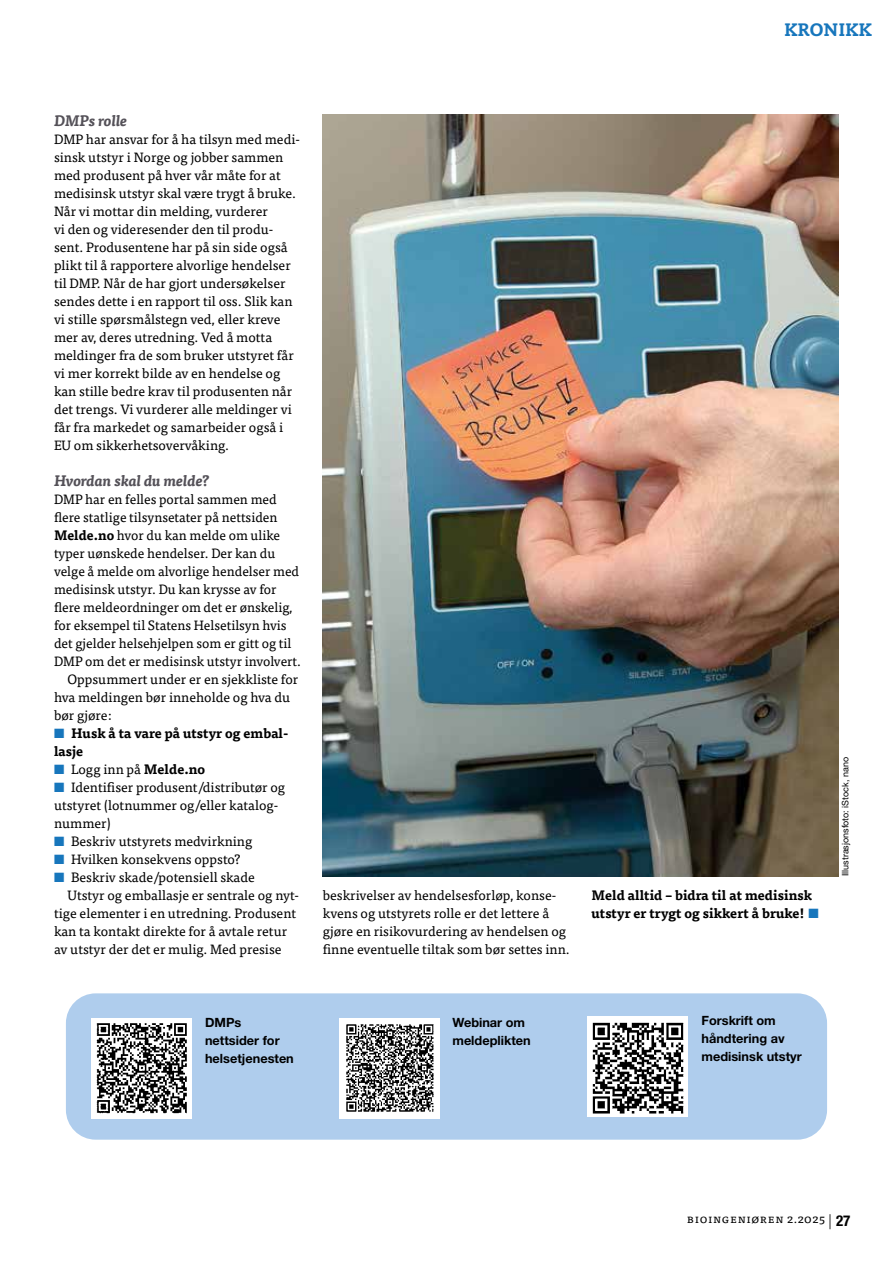
<style>
.page{position:relative;width:893px;height:1263px;background:#fff}
.page>*{position:absolute;margin:0;border:0;box-sizing:border-box;transform-origin:0 0}
.t1{font:800 18px "Caecilia LT Std";letter-spacing:.02em;color:#1776bc}
.t2{font:italic 700 15px "Tisa Pro";color:#545158}
.t3{font:13.5px/18px "Tisa Pro";color:#000}
.t4{font:700 13.5px/18px "Tisa Pro";color:#000}
.t5{font:700 12.75px/18px "Helvetica Neue LT Pro";color:#000}
.t6{font:12px "Tisa Pro";letter-spacing:.05em;color:#000}
.t7{font:9px "Helvetica Neue LT Pro";color:#000}
.s1{font-weight:700}
.s2{color:#1776bc}
.s3{font-family:"Helvetica Neue LT Pro";font-weight:300;font-size:15px}
.s4{font-family:"Helvetica Neue LT Pro";font-weight:700;font-stretch:condensed;font-size:15px}
</style>
<div class="page">
<div style="left:66px;top:993px;width:761px;height:147px;background:#afcded;border-radius:30px"></div>
<img style="left:91px;top:1018px;width:101px;height:100px">
<img style="left:339px;top:1018px;width:101px;height:100px">
<img style="left:588px;top:1017px;width:100px;height:100px">
<img style="left:323px;top:115px;width:516px;height:761px">
<h1 class="t1" style="left:784px;top:18px;width:89px">KRONIKK</h1>
<p class="t2" style="left:54px;top:109px;width:75px">DMPs rolle</p>
<p class="t3" style="left:54px;top:129px;width:248px">DMP har ansvar for å ha tilsyn med medi&shy;sinsk utstyr i Norge og jobber sammen med produsent på hver vår måte for at medisinsk utstyr skal være trygt å bruke.<br>Når vi mottar din melding, vurderer<br>vi den og videresender den til produ&shy;sent. Produsentene har på sin side også plikt til å rapportere alvorlige hendelser til DMP. Når de har gjort undersøkelser sendes dette i en rapport til oss. Slik kan vi stille spørsmålstegn ved, eller kreve mer av, deres utredning. Ved å motta meldinger fra de som bruker utstyret får vi mer korrekt bilde av en hendelse og kan stille bedre krav til produsenten når det trengs. Vi vurderer alle meldinger vi får fra markedet og samarbeider også i EU om sikkerhetsovervåking.</p>
<p class="t2" style="left:54px;top:469px;width:157px">Hvordan skal du melde?</p>
<p class="t3" style="left:54px;top:489px;width:224px">DMP har en felles portal sammen med</p>
<p class="t3" style="left:54px;top:507px;width:225px">flere statlige tilsynsetater på nettsiden</p>
<p class="t3" style="left:54px;top:525px;width:228px"><span class="s1">Melde.no</span> hvor du kan melde om ulike</p>
<p class="t3" style="left:54px;top:543px;width:223px">typer uønskede hendelser. Der kan du</p>
<p class="t3" style="left:54px;top:561px;width:247px">velge å melde om alvorlige hendelser med</p>
<p class="t3" style="left:54px;top:579px;width:224px">medisinsk utstyr. Du kan krysse av for</p>
<p class="t3" style="left:54px;top:597px;width:240px">flere meldeordninger om det er ønskelig,</p>
<p class="t3" style="left:54px;top:615px;width:234px">for eksempel til Statens Helsetilsyn hvis</p>
<p class="t3" style="left:54px;top:633px;width:239px">det gjelder helsehjelpen som er gitt og til</p>
<p class="t3" style="left:54px;top:651px;width:248px">DMP om det er medisinsk utstyr involvert.</p>
<p class="t3" style="left:68px;top:669px;width:232px">Oppsummert under er en sjekkliste for</p>
<p class="t3" style="left:54px;top:687px;width:238px">hva meldingen bør inneholde og hva du</p>
<p class="t3" style="left:54px;top:705px;width:59px">bør gjøre:</p>
<p class="t4" style="left:54px;top:723px;width:236px"><span class="s2">■</span> Husk å ta vare på utstyr og embal&shy;lasje</p>
<p class="t3" style="left:54px;top:759px;width:153px"><span class="s2">■</span> Logg inn på <span class="s1">Melde.no</span></p>
<p class="t3" style="left:54px;top:777px;width:233px"><span class="s2">■</span> Identifiser produsent/distributør og utstyret (lotnummer og/eller katalog&shy;nummer)</p>
<p class="t3" style="left:54px;top:831px;width:200px"><span class="s2">■</span> Beskriv utstyrets medvirkning</p>
<p class="t3" style="left:54px;top:849px;width:188px"><span class="s2">■</span> Hvilken konsekvens oppsto?</p>
<p class="t3" style="left:54px;top:867px;width:202px"><span class="s2">■</span> Beskriv skade/potensiell skade</p>
<p class="t3" style="left:68px;top:885px;width:233px">Utstyr og emballasje er sentrale og nyt-</p>
<p class="t3" style="left:54px;top:903px;width:244px">tige elementer i en utredning. Produsent</p>
<p class="t3" style="left:54px;top:921px;width:235px">kan ta kontakt direkte for å avtale retur</p>
<p class="t3" style="left:54px;top:939px;width:229px">av utstyr der det er mulig. Med presise</p>
<p class="t3" style="left:323px;top:885px;width:248px">beskrivelser av hendelsesforløp, konse&shy;kvens og utstyrets rolle er det lettere å gjøre en risikovurdering av hendelsen og finne eventuelle tiltak som bør settes inn.</p>
<p class="t4" style="left:591px;top:885px;width:229px">Meld alltid – bidra til at medisinsk utstyr er trygt og sikkert å bruke! <span class="s2">■</span></p>
<p class="t7" style="left:840px;top:876px;width:120px;rotate:-90deg">Illustrasjonsfoto: iStock, nano</p>
<p class="t5" style="left:205px;top:1013px;width:90px">DMPs nettsider for helsetjenesten</p>
<p class="t5" style="left:452px;top:1013px;width:80px">Webinar om meldeplikten</p>
<p class="t5" style="left:701px;top:1011px;width:102px">Forskrift om håndtering av medisinsk utstyr</p>
<p class="t6" style="left:687px;top:1209px;width:165px">Bioingeniøren 2.2025 <span class="s3">|</span> <span class="s4">27</span></p>
</div>
